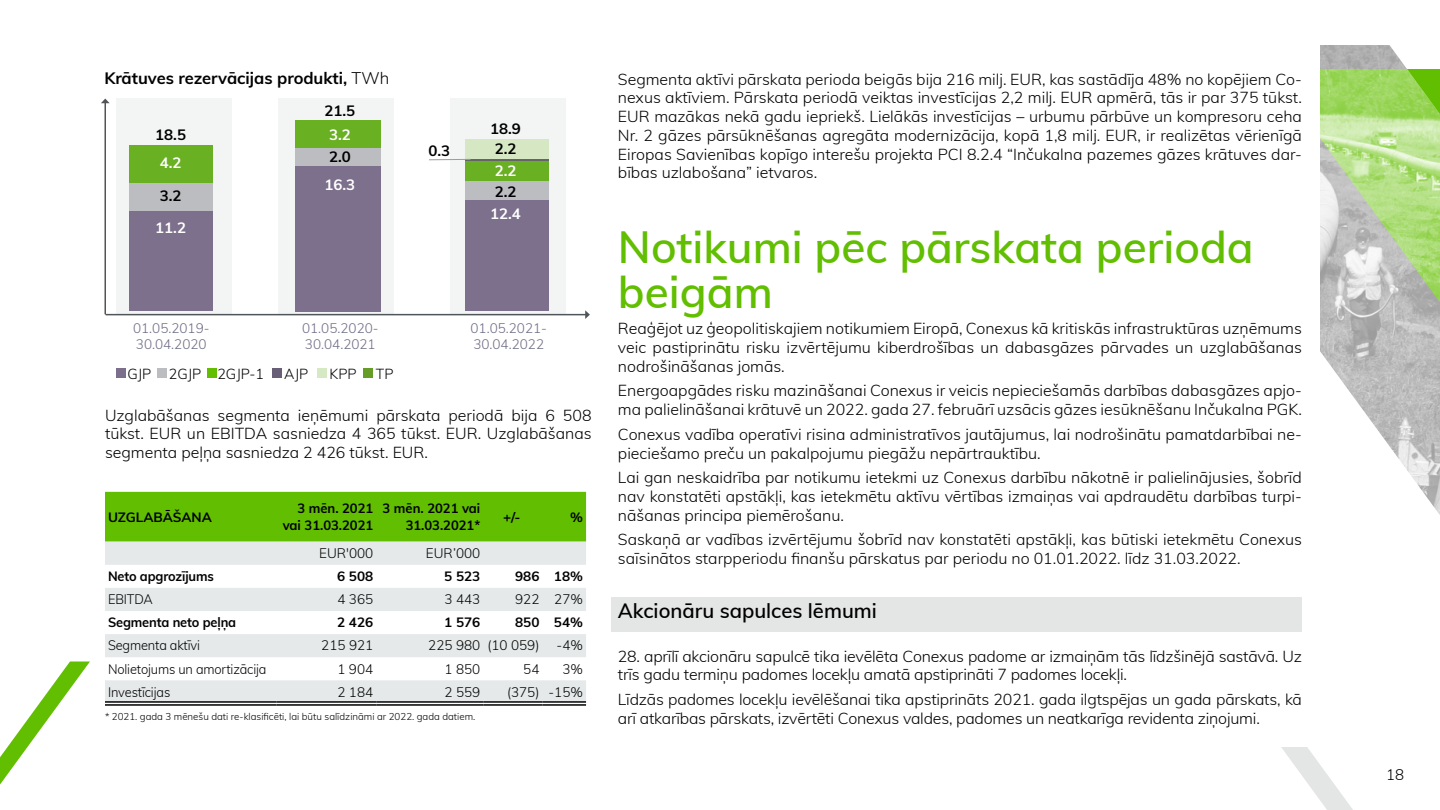
<style>
.page{position:relative;width:1440px;height:810px;background:#fff}
.page>*{position:absolute;margin:0;border:0;box-sizing:border-box;transform-origin:0 0}
.t1{font:600 44.1px/45px "Mulish";color:#62be00}
.t2{font:600 20.25px "Mulish";color:#000}
.t3{font:700 16.5px "Mulish";color:#000}
.t4{font:300 15.6px/18.8px "Mulish";color:#000}
.t5{font:700 15px "Mulish";color:#000}
.t6{font:700 15px "Mulish";color:#fff}
.t7{font:300 15px "Mulish";color:#000}
.t8{font:300 14.25px "Mulish";color:#000}
.t9{font:300 13.5px "Mulish";letter-spacing:-.01em;color:#000}
.t10{font:300 13.5px/16.2px "Mulish";color:#6b6b84}
.t11{font:300 13.5px "Mulish";letter-spacing:-.01em;color:#000;scale:.95 1}
.t12{font:700 13.5px "Mulish";color:#000}
.t13{font:700 13.5px/16.2px "Mulish";color:#000;text-align:right;scale:.96 1}
.t14{font:700 13.5px "Mulish";color:#000;scale:.95 1}
.t15{font:300 9.75px "Mulish";color:#000}
.s1{font-weight:300}
.s2{font-family:"Minion Pro";font-weight:400;font-size:12px;color:#62be00}
</style>
<div class="page">
<svg style="left:1281px;top:69px;width:159px;height:741px"></svg>
<svg style="left:0;top:661px;width:90px;height:124px"></svg>
<div style="left:758px;top:41px;width:562px;height:705px;background:#fff"></div>
<svg style="left:105px;top:542px;width:481px;height:115px;fill:#e5e9e9"></svg>
<div style="left:105px;top:680px;width:481px;height:21px;background:#e5e9e9"></div>
<hr style="left:105px;top:701px;width:171px;height:2px;background:#000">
<hr style="left:105px;top:704px;width:171px;height:2px;background:#000">
<hr style="left:276px;top:701px;width:100px;height:2px;background:#000">
<hr style="left:276px;top:704px;width:100px;height:2px;background:#000">
<hr style="left:376px;top:701px;width:107px;height:2px;background:#000">
<hr style="left:376px;top:704px;width:107px;height:2px;background:#000">
<hr style="left:483px;top:701px;width:59px;height:2px;background:#000">
<hr style="left:483px;top:704px;width:59px;height:2px;background:#000">
<hr style="left:542px;top:701px;width:44px;height:2px;background:#000">
<hr style="left:542px;top:704px;width:44px;height:2px;background:#000">
<div style="left:105px;top:492px;width:481px;height:50px;background:#62be00"></div>
<div style="left:116px;top:99px;width:115px;height:216px;background:#f3f4f4"></div>
<div style="left:278px;top:99px;width:116px;height:216px;background:#f3f4f4"></div>
<div style="left:450px;top:99px;width:115px;height:216px;background:#f3f4f4"></div>
<hr style="left:105px;top:102px;width:1px;height:212px;background:#505559">
<svg style="left:101px;top:99px;width:9px;height:4px"></svg>
<hr style="left:106px;top:314px;width:481px;height:1px;background:#505559">
<svg style="left:585px;top:310px;width:5px;height:9px"></svg>
<div style="left:116px;top:369px;width:9px;height:9px;background:#7b6f8b"></div>
<div style="left:158px;top:369px;width:9px;height:9px;background:#bcbdc0"></div>
<div style="left:207px;top:369px;width:9px;height:9px;background:#62be00"></div>
<div style="left:272px;top:369px;width:9px;height:9px;background:#685e76"></div>
<div style="left:318px;top:369px;width:9px;height:9px;background:#d5e9c4"></div>
<div style="left:363px;top:369px;width:10px;height:9px;background:#659d28"></div>
<div style="left:129px;top:146px;width:83px;height:37px;background:#6ab023"></div>
<div style="left:129px;top:183px;width:83px;height:28px;background:#bcbdc0"></div>
<div style="left:129px;top:211px;width:83px;height:100px;background:#7d708c"></div>
<div style="left:295px;top:120px;width:85px;height:28px;background:#6ab023"></div>
<div style="left:295px;top:148px;width:85px;height:18px;background:#bcbdc0"></div>
<div style="left:295px;top:166px;width:85px;height:145px;background:#7d708c"></div>
<hr style="left:465px;top:159px;width:84px;height:3px;background:#646567">
<div style="left:465px;top:139px;width:84px;height:20px;background:#d6e7c4"></div>
<div style="left:465px;top:162px;width:84px;height:19px;background:#6ab023"></div>
<div style="left:465px;top:181px;width:84px;height:20px;background:#bcbdc0"></div>
<div style="left:465px;top:201px;width:84px;height:110px;background:#7d708c"></div>
<svg style="left:429px;top:159px;width:42px;height:2px"></svg>
<div style="left:612px;top:598px;width:690px;height:34px;background:#e4e5e5"></div>
<p class="t3" style="left:104px;top:66px;width:287px">Krātuves rezervācijas produkti, <span class="s1">TWh</span></p>
<p class="t5" style="left:155px;top:124px;width:32px">18.5</p>
<p class="t6" style="left:160px;top:151px;width:23px">4.2</p>
<p class="t5" style="left:160px;top:185px;width:23px">3.2</p>
<p class="t6" style="left:155px;top:216px;width:32px">11.2</p>
<p class="t5" style="left:325px;top:100px;width:32px">21.5</p>
<p class="t6" style="left:329px;top:123px;width:23px">3.2</p>
<p class="t5" style="left:329px;top:146px;width:23px">2.0</p>
<p class="t6" style="left:325px;top:173px;width:32px">16.3</p>
<p class="t5" style="left:428px;top:140px;width:23px">0.3</p>
<p class="t5" style="left:490px;top:118px;width:32px">18.9</p>
<p class="t5" style="left:495px;top:138px;width:23px">2.2</p>
<p class="t6" style="left:495px;top:160px;width:23px">2.2</p>
<p class="t5" style="left:495px;top:181px;width:23px">2.2</p>
<p class="t6" style="left:490px;top:203px;width:32px">12.4</p>
<p class="t10" style="left:133px;top:319px;width:78px">01.05.2019-<br>30.04.2020</p>
<p class="t10" style="left:302px;top:319px;width:78px">01.05.2020-<br>30.04.2021</p>
<p class="t10" style="left:471px;top:319px;width:78px">01.05.2021-<br>30.04.2022</p>
<p class="t8" style="left:127px;top:363px;width:138px">GJP 2GJP 2GJP-1</p>
<p class="t8" style="left:284px;top:363px;width:26px">AJP</p>
<p class="t8" style="left:330px;top:363px;width:29px">KPP</p>
<p class="t8" style="left:376px;top:363px;width:19px">TP</p>
<p class="t4" style="left:105px;top:405px;width:488px;text-align:justify">Uzglabāšanas segmenta ieņēmumi pārskata periodā bija 6 508 tūkst. EUR un EBITDA sasniedza 4 365 tūkst. EUR. Uzglabāšanas segmenta peļņa sasniedza 2 426 tūkst. EUR.</p>
<p class="t12" style="left:108px;top:507px;width:105px">Uzglabāšana</p>
<p class="t13" style="left:283px;top:500px;width:96px">3 mēn. 2021 vai 31.03.2021</p>
<p class="t13" style="left:383px;top:500px;width:103px">3 mēn. 2021 vai<br>31.03.2021*</p>
<p class="t12" style="left:503px;top:507px;width:38px">+/- <span class="s2">+/-</span></p>
<p class="t12" style="left:570px;top:507px;width:14px">%</p>
<p class="t9" style="left:319px;top:543px;width:56px">EUR'000</p>
<p class="t9" style="left:426px;top:543px;width:56px">EUR’000</p>
<p class="t14" style="left:108px;top:566px;width:113px">Neto apgrozījums</p>
<p class="t12" style="left:337px;top:566px;width:38px">6 508</p>
<p class="t12" style="left:444px;top:566px;width:38px">5 523</p>
<p class="t12" style="left:515px;top:566px;width:69px">986 18%</p>
<p class="t11" style="left:108px;top:590px;width:49px">EBITDA</p>
<p class="t9" style="left:337px;top:590px;width:37px">4 365</p>
<p class="t9" style="left:445px;top:590px;width:37px">3 443</p>
<p class="t9" style="left:515px;top:590px;width:69px">922 27%</p>
<p class="t14" style="left:108px;top:613px;width:136px">Segmenta neto peļņa</p>
<p class="t12" style="left:337px;top:613px;width:38px">2 426</p>
<p class="t12" style="left:444px;top:613px;width:38px">1 576</p>
<p class="t12" style="left:515px;top:613px;width:69px">850 54%</p>
<p class="t11" style="left:108px;top:636px;width:99px">Segmenta aktīvi</p>
<p class="t9" style="left:321px;top:636px;width:54px">215 921</p>
<p class="t9" style="left:428px;top:636px;width:113px">225 980 (10 059)</p>
<p class="t9" style="left:557px;top:636px;width:28px">-4%</p>
<p class="t11" style="left:108px;top:659px;width:168px">Nolietojums un amortizācija</p>
<p class="t9" style="left:337px;top:659px;width:37px">1 904</p>
<p class="t9" style="left:445px;top:659px;width:37px">1 850</p>
<p class="t9" style="left:523px;top:659px;width:18px">54</p>
<p class="t9" style="left:562px;top:659px;width:22px">3%</p>
<p class="t11" style="left:108px;top:682px;width:67px">Investīcijas</p>
<p class="t9" style="left:337px;top:682px;width:37px">2 184</p>
<p class="t9" style="left:445px;top:682px;width:37px">2 559</p>
<p class="t9" style="left:507px;top:682px;width:77px">(375) -15%</p>
<p class="t15" style="left:105px;top:710px;width:372px">* 2021. gada 3 mēnešu dati re-klasificēti, lai būtu salīdzināmi ar 2022. gada datiem.</p>
<p class="t4" style="left:618px;top:69px;width:686px;text-align:justify">Segmenta aktīvi pārskata perioda beigās bija 216 milj. EUR, kas sastādīja 48% no kopējiem Co&shy;nexus aktīviem. Pārskata periodā veiktas investīcijas 2,2 milj. EUR apmērā, tās ir par 375 tūkst.<br>EUR mazākas nekā gadu iepriekš. Lielākās investīcijas – urbumu pārbūve un kompresoru ceha Nr. 2 gāzes pārsūknēšanas agregāta modernizācija, kopā 1,8 milj. EUR, ir realizētas vērienīgā Eiropas Savienības kopīgo interešu projekta PCI 8.2.4 “Inčukalna pazemes gāzes krātuves dar&shy;bības uzlabošana” ietvaros.</p>
<h1 class="t1" style="left:618px;top:223px;width:637px">N otikumi pēc pārskata perioda beigām</h1>
<p class="t4" style="left:618px;top:319px;width:686px;text-align:justify">Reaģējot uz ģeopolitiskajiem notikumiem Eiropā, Conexus kā kritiskās infrastruktūras uzņēmums veic pastiprinātu risku izvērtējumu kiberdrošības un dabasgāzes pārvades un uzglabāšanas nodrošināšanas jomās.</p>
<p class="t4" style="left:618px;top:381px;width:686px">Energoapgādes risku mazināšanai Conexus ir veicis nepieciešamās darbības dabasgāzes apjo&shy;ma palielināšanai krātuvē un 2022. gada 27. februārī uzsācis gāzes iesūknēšanu Inčukalna PGK.</p>
<p class="t4" style="left:618px;top:424px;width:686px">Conexus vadība operatīvi risina administratīvos jautājumus, lai nodrošinātu pamatdarbībai ne&shy;pieciešamo preču un pakalpojumu piegāžu nepārtrauktību.</p>
<p class="t4" style="left:618px;top:468px;width:686px;text-align:justify">Lai gan neskaidrība par notikumu ietekmi uz Conexus darbību nākotnē ir palielinājusies, šobrīd nav konstatēti apstākļi, kas ietekmētu aktīvu vērtības izmaiņas vai apdraudētu darbības turpi&shy;nāšanas principa piemērošanu.</p>
<p class="t4" style="left:618px;top:530px;width:686px">Saskaņā ar vadības izvērtējumu šobrīd nav konstatēti apstākļi, kas būtiski ietekmētu Conexus saīsinātos starpperiodu finanšu pārskatus par periodu no 01.01.2022. līdz 31.03.2022.</p>
<p class="t2" style="left:618px;top:596px;width:260px">Akcionāru sapulces lēmumi</p>
<p class="t4" style="left:618px;top:646px;width:686px">28. aprīlī akcionāru sapulcē tika ievēlēta Conexus padome ar izmaiņām tās līdzšinējā sastāvā. Uz trīs gadu termiņu padomes locekļu amatā apstiprināti 7 padomes locekļi.</p>
<p class="t4" style="left:618px;top:689px;width:686px">Līdzās padomes locekļu ievēlēšanai tika apstiprināts 2021. gada ilgtspējas un gada pārskats, kā arī atkarības pārskats, izvērtēti Conexus valdes, padomes un neatkarīga revidenta ziņojumi.</p>
<p class="t7" style="left:1386px;top:764px;width:19px">18</p>
</div>
